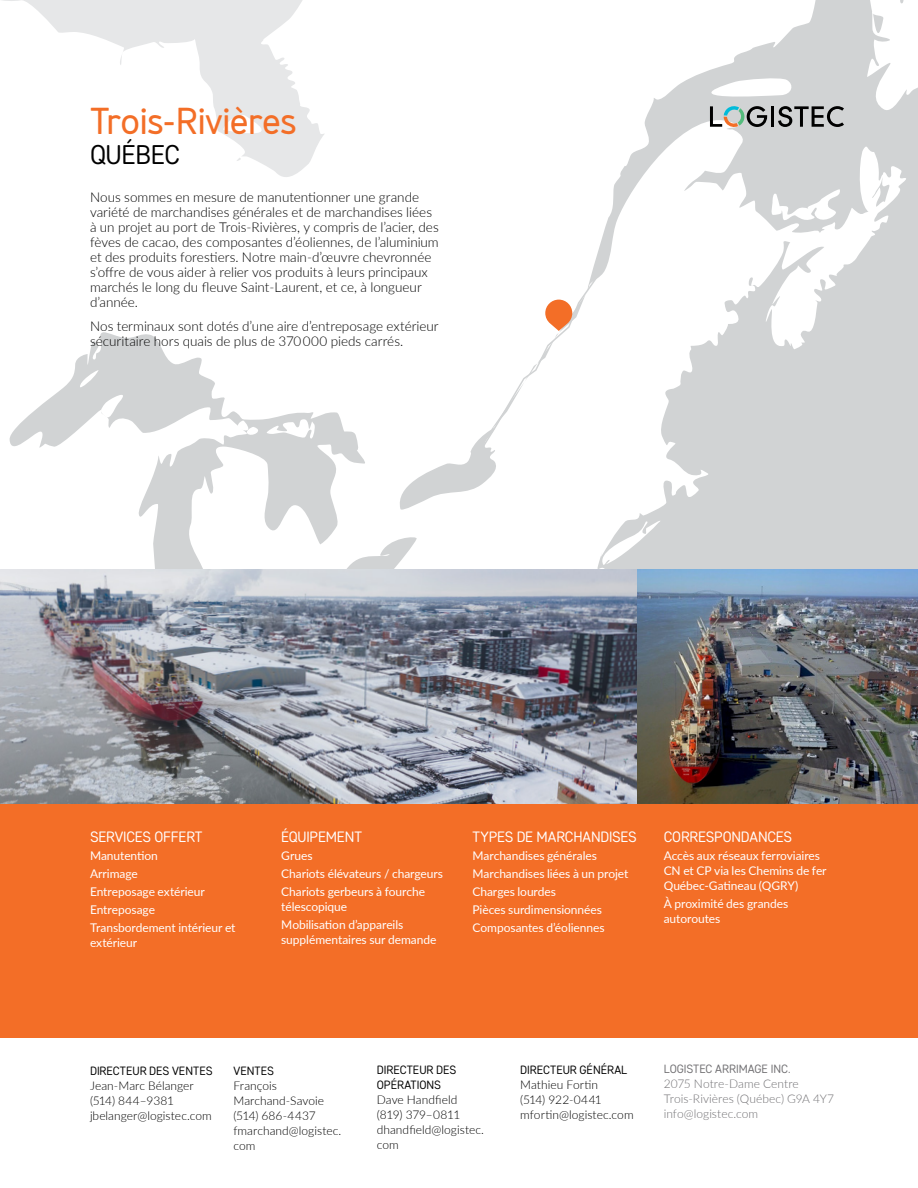
<style>
.page{position:relative;width:918px;height:1188px;background:#fff}
.page>*{position:absolute;margin:0;border:0;box-sizing:border-box;transform-origin:0 0}
.t1{font:700 37.5px "Merlo";letter-spacing:-.015em;color:#f36e27}
.t2{font:27px "Core Sans DS35";letter-spacing:-.02em;color:#000}
.t3{font:15px "Core Sans DS35";letter-spacing:-.015em;color:#fff}
.t4{font:300 13.5px/15px "Lato";color:#000}
.t5{font:12px/18px "Lato";letter-spacing:-.005em;color:#fff}
.t6{font:300 12px/15px "Lato";color:#000}
.t7{font:300 12px/15px "Lato";color:#717073}
.t8{font:12px/15px "Core Sans DS35";letter-spacing:-.005em;color:#000}
.t9{font:12px "Core Sans DS35";letter-spacing:-.01em;color:#717073}
</style>
<div class="page">
<div style="left:0;top:804px;width:918px;height:234px;background:#f36e27"></div>
<svg style="left:0;top:0;width:918px;height:570px"></svg>
<svg style="left:480px;top:271px;width:121px;height:179px"></svg>
<img style="left:0;top:570px;width:918px;height:234px">
<svg style="left:668px;top:76px;width:176px;height:51px"></svg>
<h1 class="t1" style="left:90px;top:99px;width:208px">Trois-Rivières</h1>
<h2 class="t2" style="left:90px;top:138px;width:92px">QUÉBEC</h2>
<p class="t4" style="left:90px;top:190px;width:350px">Nous sommes en mesure de manutentionner une grande variété de marchandises générales et de marchandises liées à un projet au port de Trois-Rivières, y compris de l’acier, des fèves de cacao, des composantes d’éoliennes, de l’aluminium et des produits forestiers. Notre main-d’œuvre chevronnée s’offre de vous aider à relier vos produits à leurs principaux marchés le long du fleuve Saint-Laurent, et ce, à longueur d’année.</p>
<p class="t4" style="left:90px;top:319px;width:350px">Nos terminaux sont dotés d’une aire d’entreposage extérieur sécuritaire hors quais de plus de 370 000 pieds carrés.</p>
<p class="t3" style="left:90px;top:827px;width:114px">SERVICES OFFERT</p>
<p class="t5" style="left:90px;top:846px;width:147px">Manutention<br>Arrimage<br>Entreposage extérieur<br>Entreposage<br>Transbordement intérieur et</p>
<p class="t5" style="left:90px;top:933px;width:49px">extérieur</p>
<p class="t3" style="left:281px;top:827px;width:82px">ÉQUIPEMENT</p>
<p class="t5" style="left:281px;top:846px;width:163px">Grues<br>Chariots élévateurs / chargeurs<br>Chariots gerbeurs à fourche</p>
<p class="t5" style="left:281px;top:897px;width:124px">télescopique<br>Mobilisation d’appareils</p>
<p class="t5" style="left:281px;top:930px;width:157px">supplémentaires sur demande</p>
<p class="t3" style="left:472px;top:827px;width:166px">TYPES DE MARCHANDISES</p>
<p class="t5" style="left:472px;top:846px;width:157px">Marchandises générales<br>Marchandises liées à un projet<br>Charges lourdes<br>Pièces surdimensionnées<br>Composantes d’éoliennes</p>
<p class="t3" style="left:664px;top:827px;width:130px">CORRESPONDANCES</p>
<p class="t5" style="left:664px;top:847px;width:164px;line-height:15px">Accès aux réseaux ferroviaires<br>CN et CP via les Chemins de fer<br>Québec-Gatineau (QGRY)</p>
<p class="t5" style="left:664px;top:895px;width:126px;line-height:15px">À proximité des grandes autoroutes</p>
<p class="t8" style="left:90px;top:1063px;width:124px">DIRECTEUR DES VENTES</p>
<p class="t6" style="left:90px;top:1078px;width:123px">Jean-Marc Bélanger (514) 844–9381 jbelanger@logistec.com</p>
<p class="t8" style="left:233px;top:1063px;width:42px">VENTES</p>
<p class="t6" style="left:233px;top:1078px;width:109px">François<br>Marchand-Savoie (514) 686-4437 fmarchand@logistec. com</p>
<p class="t8" style="left:377px;top:1062px;width:81px">DIRECTEUR DES<br>OPÉRATIONS</p>
<p class="t6" style="left:377px;top:1091px;width:109px">Dave Handfield (819) 379–0811 dhandfield@logistec. com</p>
<p class="t8" style="left:520px;top:1062px;width:109px">DIRECTEUR GÉNÉRAL</p>
<p class="t6" style="left:520px;top:1076px;width:115px">Mathieu Fortin<br>(514) 922-0441 mfortin@logistec.com</p>
<p class="t9" style="left:664px;top:1062px;width:129px">LOGISTEC ARRIMAGE INC.</p>
<p class="t7" style="left:664px;top:1076px;width:172px">2075 Notre-Dame Centre<br>Trois-Rivières (Québec) G9A 4Y7 info@logistec.com</p>
</div>
